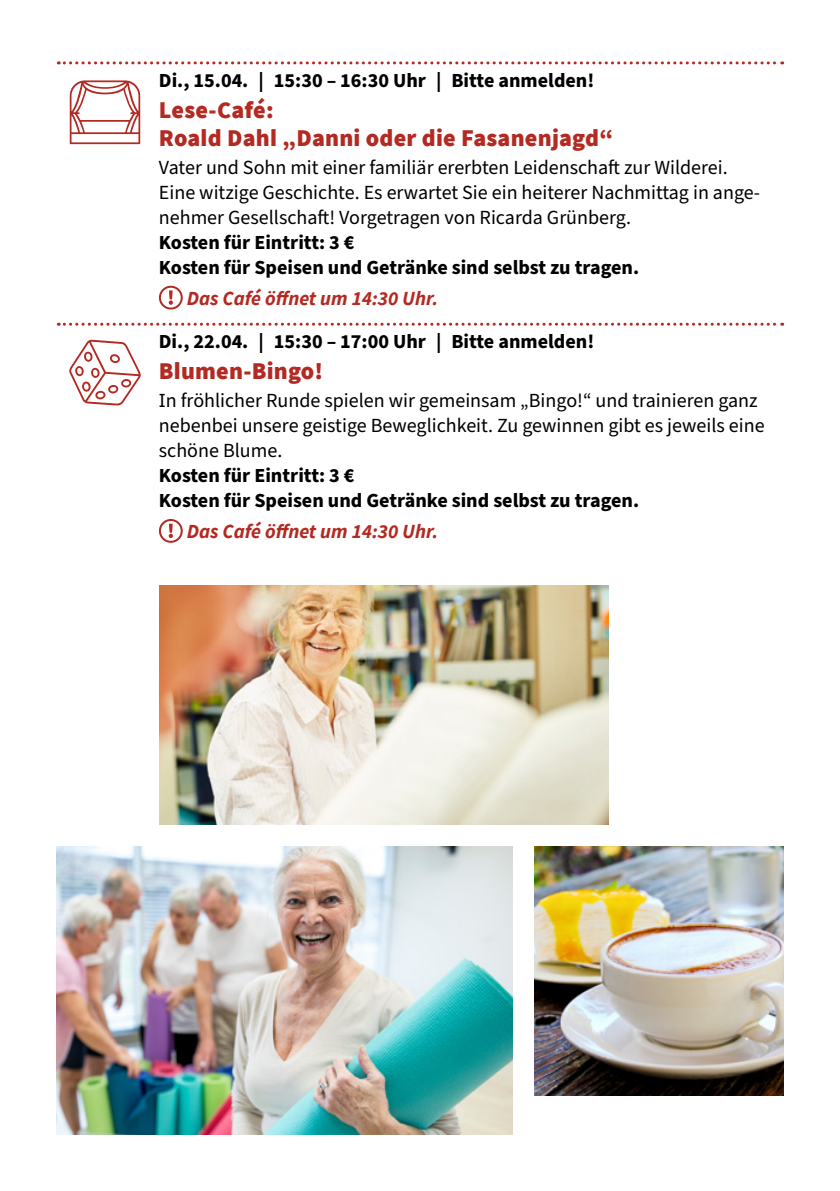
<style>
.page{position:relative;width:840px;height:1191px;background:#fff}
.page>*{position:absolute;margin:0;border:0;box-sizing:border-box;transform-origin:0 0}
.t1{font:900 24px/28px "Source Sans Pro";letter-spacing:.01em;color:#b32a22}
.t2{font:20px/25px "Source Sans Pro";color:#000}
.t3{font:700 20px/25px "Source Sans Pro";color:#000}
.t4{font:italic 700 20px "Source Sans Pro";color:#b32a22}
</style>
<div class="page">
<svg style="left:58px;top:61px;width:724px;height:3px"></svg>
<svg style="left:58px;top:323px;width:724px;height:3px"></svg>
<svg style="left:169px;top:290px;width:4px;height:15px"></svg>
<div style="left:159px;top:286px;width:24px;height:23px;border:2px solid #b32a22;border-radius:50%"></div>
<svg style="left:169px;top:524px;width:4px;height:14px"></svg>
<div style="left:159px;top:519px;width:24px;height:24px;border:2px solid #b32a22;border-radius:50%"></div>
<img style="left:534px;top:846px;width:248px;height:249px">
<img style="left:159px;top:585px;width:449px;height:239px">
<img style="left:57px;top:846px;width:455px;height:288px">
<p class="t3" style="left:159px;top:68px;width:436px">Di., 15.04. | 15:30 – 16:30 Uhr | Bitte anmelden!</p>
<p class="t1" style="left:159px;top:96px;width:455px">Lese-Café:<br>Roald Dahl „Danni oder die Fasanenjagd“</p>
<p class="t2" style="left:159px;top:155px;width:602px">Vater und Sohn mit einer familiär ererbten Leidenschaft zur Wilderei.<br>Eine witzige Geschichte. Es erwartet Sie ein heiterer Nachmittag in ange&shy;nehmer Gesellschaft! Vorgetragen von Ricarda Grünberg.</p>
<p class="t3" style="left:159px;top:230px;width:481px">Kosten für Eintritt: 3 €<br>Kosten für Speisen und Getränke sind selbst zu tragen.</p>
<p class="t4" style="left:187px;top:284px;width:253px">Das Café öffnet um 14:30 Uhr.</p>
<p class="t3" style="left:159px;top:330px;width:436px">Di., 22.04. | 15:30 – 17:00 Uhr | Bitte anmelden!</p>
<p class="t1" style="left:159px;top:357px;width:166px">Blumen-Bingo!</p>
<p class="t2" style="left:159px;top:388px;width:607px">In fröhlicher Runde spielen wir gemeinsam „Bingo!“ und trainieren ganz nebenbei unsere geistige Beweglichkeit. Zu gewinnen gibt es jeweils eine schöne Blume.</p>
<p class="t3" style="left:159px;top:463px;width:481px">Kosten für Eintritt: 3 €<br>Kosten für Speisen und Getränke sind selbst zu tragen.</p>
<p class="t4" style="left:187px;top:517px;width:253px">Das Café öffnet um 14:30 Uhr.</p>
</div>
